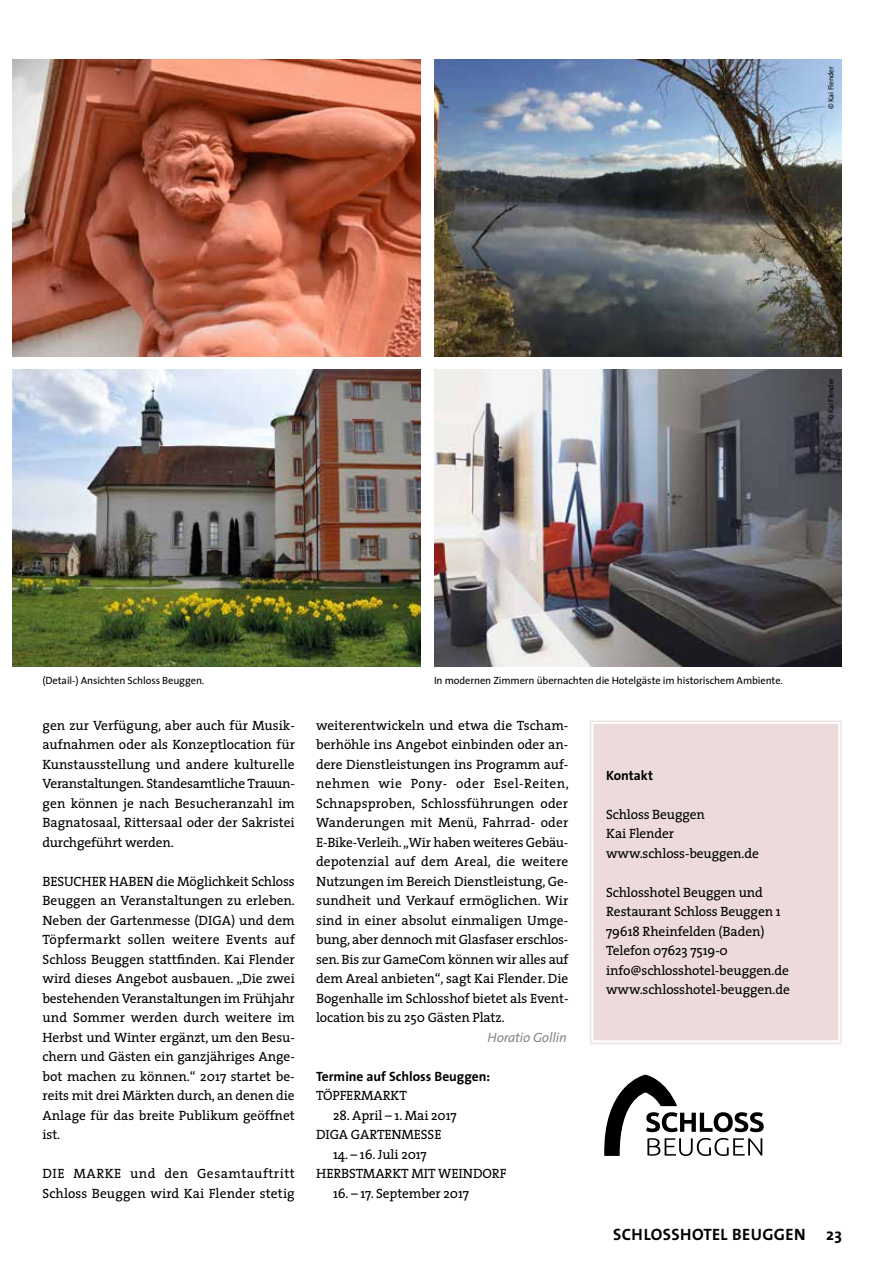
<style>
.page{position:relative;width:893px;height:1263px;background:#fff}
.page>*{position:absolute;margin:0;border:0;box-sizing:border-box;transform-origin:0 0}
.t1{font:700 16.5px "The Sans";letter-spacing:.025em;color:#000}
.t2{font:13.5px/19.5px "The Serif";letter-spacing:-.01em;color:#000}
.t3{font:13.5px/19.5px "The Serif";letter-spacing:.01em;color:#000}
.t4{font:700 13.5px "The Sans";color:#000}
.t5{font:italic 13.5px "The Sans";letter-spacing:-.01em;color:#878787}
.t6{font:10.5px "The Sans";letter-spacing:-.01em;color:#000}
.t7{font:7.5px "The Sans";letter-spacing:-.01em;color:#000}
</style>
<div class="page">
<div style="left:591px;top:721px;width:249px;height:322px;background:#ecdbda"></div>
<div style="left:589px;top:719px;width:253px;height:326px;border:1px solid #fff"></div>
<div style="left:591px;top:722px;width:249px;height:320px;border:2px solid #fff"></div>
<img style="left:434px;top:60px;width:408px;height:296px">
<img style="left:13px;top:60px;width:408px;height:296px">
<img style="left:434px;top:369px;width:408px;height:297px">
<img style="left:13px;top:369px;width:408px;height:297px">
<svg style="left:604px;top:1075px;width:160px;height:81px"></svg>
<p class="t7" style="left:825px;top:109px;width:44px;rotate:-90deg">© Kai Flender</p>
<p class="t7" style="left:825px;top:420px;width:44px;rotate:-90deg">© Kai Flender</p>
<p class="t6" style="left:43px;top:671px;width:163px">(Detail-) Ansichten Schloss Beuggen.</p>
<p class="t2" style="left:43px;top:715px;width:254px;text-align:justify">gen zur Verfügung, aber auch für Musik&shy;aufnahmen oder als Konzeptlocation für Kunstausstellung und andere kulturelle Veranstaltungen. Standesamtliche Trauun&shy;gen können je nach Besucheranzahl im Bagnatosaal, Rittersaal oder der Sakristei durchgeführt werden.</p>
<p class="t2" style="left:43px;top:871px;width:254px;text-align:justify">BESUCHER HABEN die Möglichkeit Schloss Beuggen an Veranstaltungen zu erleben.<br>Neben der Gartenmesse (DIGA) und dem Töpfermarkt sollen weitere Events auf Schloss Beuggen stattfinden. Kai Flender wird dieses Angebot ausbauen. „Die zwei bestehenden Veranstaltungen im Frühjahr und Sommer werden durch weitere im Herbst und Winter ergänzt, um den Besu&shy;chern und Gästen ein ganzjähriges Ange&shy;bot machen zu können.“ 2017 startet be&shy;reits mit drei Märkten durch, an denen die Anlage für das breite Publikum geöffnet ist.</p>
<p class="t3" style="left:43px;top:1164px;width:254px">DIE MARKE und den Gesamtauftritt<br>Schloss Beuggen wird Kai Flender stetig</p>
<p class="t6" style="left:434px;top:671px;width:350px">In modernen Zimmern übernachten die Hotelgäste im historischem Ambiente.</p>
<p class="t2" style="left:316px;top:715px;width:254px">weiterentwickeln und etwa die Tscham&shy;berhöhle ins Angebot einbinden oder an&shy;dere Dienstleistungen ins Programm auf&shy;nehmen wie Pony- oder Esel-Reiten, Schnapsproben, Schlossführungen oder Wanderungen mit Menü, Fahrrad- oder E-Bike-Verleih. „Wir haben weiteres Gebäu&shy;depotenzial auf dem Areal, die weitere Nutzungen im Bereich Dienstleistung, Ge&shy;sundheit und Verkauf ermöglichen. Wir sind in einer absolut einmaligen Umge&shy;bung, aber dennoch mit Glasfaser erschlos&shy;sen. Bis zur GameCom können wir alles auf dem Areal anbieten“, sagt Kai Flender. Die Bogenhalle im Schlosshof bietet als Event&shy;location bis zu 250 Gästen Platz.</p>
<p class="t5" style="left:488px;top:1026px;width:81px">Horatio Gollin</p>
<p class="t4" style="left:316px;top:1065px;width:176px">Termine auf Schloss Beuggen:</p>
<p class="t2" style="left:316px;top:1085px;width:92px">TÖPFERMARKT</p>
<p class="t2" style="left:316px;top:1105px;width:142px;text-indent:17px">28. April – 1. Mai 2017<br>DIGA GARTENMESSE</p>
<p class="t2" style="left:316px;top:1144px;width:192px;text-indent:17px">14. – 16. Juli 2017<br>HERBSTMARKT MIT WEINDORF</p>
<p class="t2" style="left:333px;top:1183px;width:138px">16. – 17. September 2017</p>
<p class="t4" style="left:606px;top:764px;width:48px">Kontakt</p>
<p class="t2" style="left:606px;top:804px;width:154px">Schloss Beuggen<br>Kai Flender www.schloss-beuggen.de</p>
<p class="t2" style="left:606px;top:882px;width:185px">Schlosshotel Beuggen und<br>Restaurant Schloss Beuggen 1<br>79618 Rheinfelden (Baden)<br>Telefon 07623 7519-0 info@schlosshotel-beuggen.de www.schlosshotel-beuggen.de</p>
<p class="t1" style="left:613px;top:1221px;width:230px">SCHLOSSHOTEL BEUGGEN 23</p>
</div>
